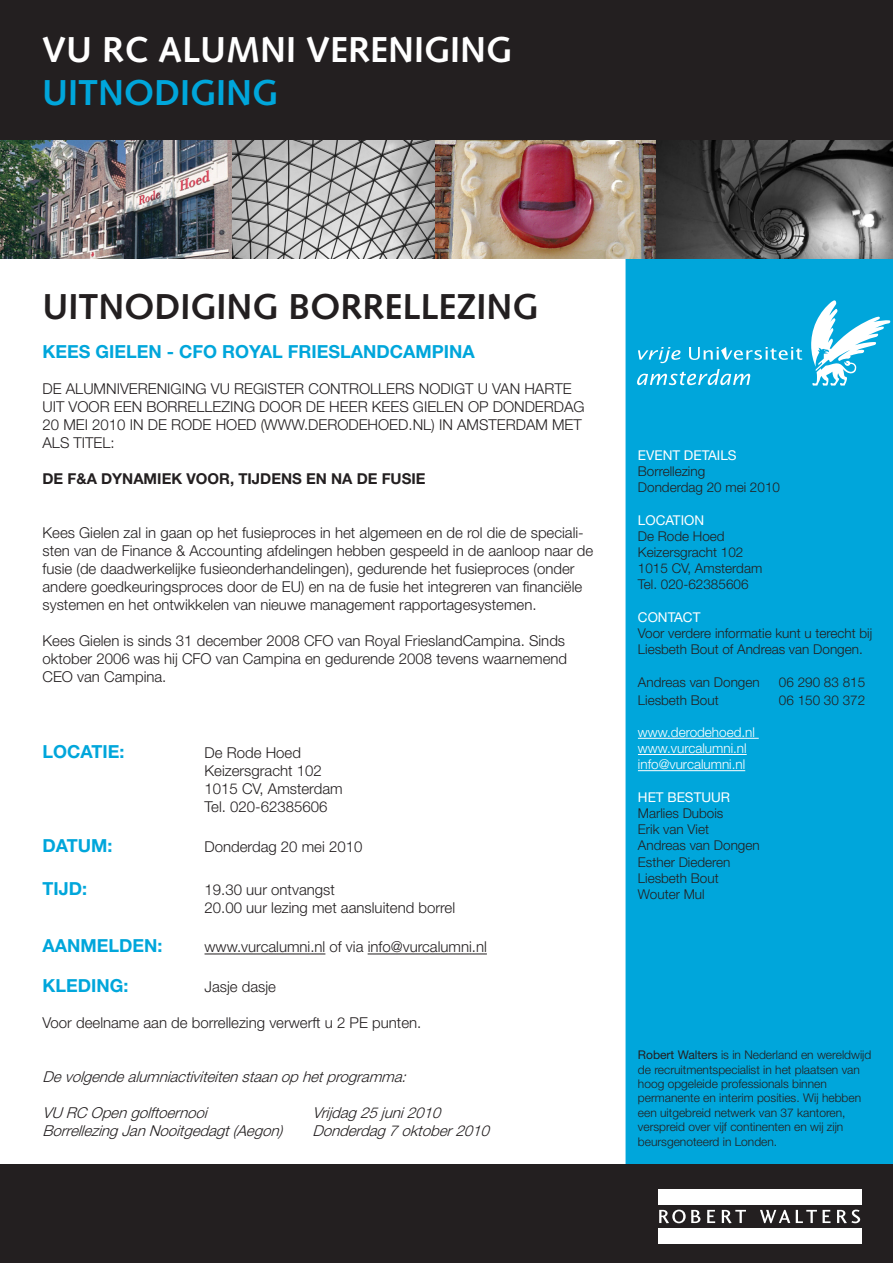
<style>
.page{position:relative;width:893px;height:1263px;background:#fff}
.page>*{position:absolute;margin:0;border:0;box-sizing:border-box;transform-origin:0 0}
.t1{font:700 36px "Syntax LT Std";color:#231f20}
.t2{font:700 36px "Syntax LT Std";color:#fff}
.t3{font:700 36px "Syntax LT Std";color:#00a6db}
.t4{font:700 18px "Helvetica Neue LT Std";color:#00a6db}
.t5{font:300 15px/18px "Helvetica Neue LT Std";color:#231f20}
.t6{font:italic 300 15px "Helvetica Neue LT Std";color:#231f20}
.t7{font:700 15px "Helvetica Neue LT Std";color:#231f20}
.t8{font:300 13.5px/16.2px "Helvetica Neue LT Std";color:#231f20}
.t9{font:300 13.5px/16.2px "Helvetica Neue LT Std";color:#fff}
.t10{font:13.5px "Helvetica Neue LT Std";color:#fff}
.t11{font:300 12px/14.4px "Helvetica Neue LT Std";color:#231f20}
.s1{font-weight:400}
</style>
<div class="page">
<div style="left:626px;top:259px;width:267px;height:905px;background:#00a6db"></div>
<div style="left:0;top:0;width:893px;height:140px;background:#231f20"></div>
<div style="left:0;top:1164px;width:893px;height:99px;background:#231f20"></div>
<hr style="left:638px;top:738px;width:121px;height:1px;background:#fff">
<hr style="left:638px;top:754px;width:109px;height:1px;background:#fff">
<hr style="left:638px;top:770px;width:107px;height:1px;background:#fff">
<svg style="left:659px;top:1209px;width:41px;height:14px"></svg>
<svg style="left:707px;top:1210px;width:8px;height:13px"></svg>
<svg style="left:722px;top:1210px;width:24px;height:13px"></svg>
<svg style="left:760px;top:1210px;width:30px;height:13px"></svg>
<svg style="left:796px;top:1210px;width:34px;height:13px"></svg>
<svg style="left:837px;top:1209px;width:23px;height:14px"></svg>
<div style="left:658px;top:1188px;width:203px;height:16px;background:#fff"></div>
<div style="left:658px;top:1228px;width:203px;height:16px;background:#fff"></div>
<svg style="left:811px;top:300px;width:79px;height:86px"></svg>
<svg style="left:637px;top:369px;width:113px;height:16px;background:#48bee4"></svg>
<svg style="left:638px;top:347px;width:42px;height:16px"></svg>
<svg style="left:689px;top:347px;width:113px;height:13px"></svg>
<hr style="left:205px;top:953px;width:120px;height:1px;background:#231f20">
<hr style="left:368px;top:953px;width:119px;height:1px;background:#231f20">
<img style="left:0;top:140px;width:893px;height:119px">
<h1 class="t2" style="left:42px;top:29px;width:472px">VU RC ALUMNI VERENIGING</h1>
<h1 class="t3" style="left:42px;top:72px;width:237px">UITNODIGING</h1>
<h1 class="t1" style="left:43px;top:286px;width:48px">UITNODIGING</h1>
<h1 class="t1" style="left:288px;top:286px;width:114px">BORRELLE</h1>
<h1 class="t1" style="left:456px;top:286px;width:41px">ZING</h1>
<p class="t4" style="left:43px;top:341px;width:434px">KEES GIELEN - CFO ROYAL FRIESLANDCAMPINA</p>
<p class="t5" style="left:43px;top:380px;width:88px">De Alumn iveren</p>
<p class="t5" style="left:167px;top:380px;width:120px">iging VU Register</p>
<p class="t5" style="left:308px;top:380px;width:32px">Contr</p>
<p class="t5" style="left:359px;top:380px;width:21px">oller</p>
<p class="t5" style="left:405px;top:380px;width:98px">s nodigt u van</p>
<p class="t5" style="left:524px;top:380px;width:11px">harte</p>
<p class="t5" style="left:43px;top:398px;width:82px">uit voor een</p>
<p class="t5" style="left:146px;top:398px;width:31px">borrelle</p>
<p class="t5" style="left:221px;top:398px;width:119px">zing door de heer</p>
<p class="t5" style="left:372px;top:398px;width:66px">Kees Gielen</p>
<p class="t5" style="left:468px;top:398px;width:57px">op donderda</p>
<p class="t5" style="left:574px;top:398px;width:13px">g</p>
<p class="t5" style="left:43px;top:416px;width:237px">20 mei 2010 in de Rode Hoed (www</p>
<p class="t5" style="left:304px;top:416px;width:55px">.DErodeh</p>
<p class="t5" style="left:378px;top:416px;width:122px">oed .nl) in Amsterdam</p>
<p class="t5" style="left:552px;top:416px;width:11px">met</p>
<p class="t5" style="left:43px;top:434px;width:74px">als titel:</p>
<p class="t7" style="left:43px;top:470px;width:166px">DE F&amp;A DYNAMIEK VOOR</p>
<p class="t7" style="left:230px;top:470px;width:197px">, TIJDENS EN NA DE FUSIE</p>
<p class="t5" style="left:43px;top:524px;width:552px">Kees Gielen zal in gaan op het fusieproces in het algemeen en de rol die de speciali&shy;sten van de Finance &amp; Accounting afdelingen hebben gespeeld in de aanloop naar de fusie (de daadwerkelijke fusieonderhandelingen), gedurende het fusieproces (onder andere goedkeuringsproces door de EU) en na de fusie het integreren van financiële systemen en het ontwikkelen van nieuwe management rapportagesystemen.</p>
<p class="t5" style="left:43px;top:632px;width:526px">Kees Gielen is sinds 31 december 2008 CFO van Royal FrieslandCampina. Sinds oktober 2006 was hij CFO van Campina en gedurende 2008 tevens waarnemend<br>CEO van Campina.</p>
<p class="t4" style="left:43px;top:740px;width:49px">LOCATIE</p>
<p class="t4" style="left:120px;top:740px;width:7px">:</p>
<p class="t5" style="left:205px;top:743px;width:140px">De Rode Hoed<br>Keizersgracht 102<br>1015 CV, Amsterdam<br>Tel. 020-62385606</p>
<p class="t4" style="left:43px;top:834px;width:14px">DATUM</p>
<p class="t4" style="left:108px;top:834px;width:7px">:</p>
<p class="t5" style="left:205px;top:837px;width:159px">Donderdag 20 mei 2010</p>
<p class="t4" style="left:43px;top:877px;width:11px">TIJD</p>
<p class="t4" style="left:82px;top:877px;width:7px">:</p>
<p class="t5" style="left:205px;top:880px;width:252px">19.30 uur ontvangst<br>20.00 uur lezing met aansluitend borrel</p>
<p class="t4" style="left:43px;top:935px;width:14px">AANMELDEN</p>
<p class="t4" style="left:158px;top:935px;width:7px">:</p>
<p class="t5" style="left:205px;top:938px;width:284px">www.vurcalumni.nl of via info@vurcalumni.nl</p>
<p class="t4" style="left:43px;top:974px;width:25px">KLEDIN</p>
<p class="t4" style="left:110px;top:974px;width:20px">G:</p>
<p class="t5" style="left:205px;top:977px;width:73px">Jasje dasje</p>
<p class="t5" style="left:43px;top:1013px;width:380px">Voor deelname aan de borrellezing verwerft u 2 PE punten.</p>
<p class="t6" style="left:43px;top:1067px;width:370px">Devolgendealumniactiviteitenstaanophetprogramma:</p>
<p class="t6" style="left:43px;top:1103px;width:171px">VU RC Opengolftoernooi</p>
<p class="t6" style="left:313px;top:1103px;width:134px">Vrijdag25juni2010</p>
<p class="t6" style="left:43px;top:1121px;width:243px">BorrellezingJanNooitgedagt(Aegon)</p>
<p class="t6" style="left:313px;top:1121px;width:183px">Donderdag7oktober2010</p>
<p class="t10" style="left:638px;top:447px;width:100px">EVENT DETAILS</p>
<p class="t8" style="left:638px;top:463px;width:144px">Borrellezing<br>Donderdag 20 mei 2010</p>
<p class="t10" style="left:638px;top:512px;width:68px">LOCATION</p>
<p class="t8" style="left:638px;top:527px;width:126px">De Rode Hoed<br>Keizersgracht 102<br>1015 CV, Amsterdam<br>Tel. 020-62385606</p>
<p class="t10" style="left:638px;top:609px;width:64px">CONTACT</p>
<p class="t8" style="left:638px;top:625px;width:236px">Voor verdere informatie kunt u terecht bij<br>Liesbeth Bout of Andreas van Dongen.</p>
<p class="t8" style="left:638px;top:673px;width:123px">Andreas van Dongen</p>
<p class="t8" style="left:779px;top:673px;width:88px">06 290 83 815</p>
<p class="t8" style="left:638px;top:691px;width:82px">Liesbeth Bout</p>
<p class="t8" style="left:779px;top:691px;width:88px">06 150 30 372</p>
<p class="t9" style="left:638px;top:724px;width:119px">www.derodehoed.nl www.vurcalumni.nl info@vurcalumni.nl</p>
<p class="t10" style="left:638px;top:789px;width:94px">HET BESTUUR</p>
<p class="t8" style="left:638px;top:805px;width:123px">Marlies Dubois<br>Erik van Viet<br>Andreas van Dongen<br>Esther Diederen<br>Liesbeth Bout<br>Wouter Mul</p>
<p class="t11" style="left:638px;top:1047px;width:235px"><span class="s1">Robert Walters</span> is in Nederland en wereldwijd de recruitmentspecialist in het plaatsen van hoog opgeleide professionals binnen permanente en interim posities. Wij hebben een uitgebreid netwerk van 37 kantoren, verspreid over vijf continenten en wij zijn beursgenoteerd in Londen.</p>
</div>
